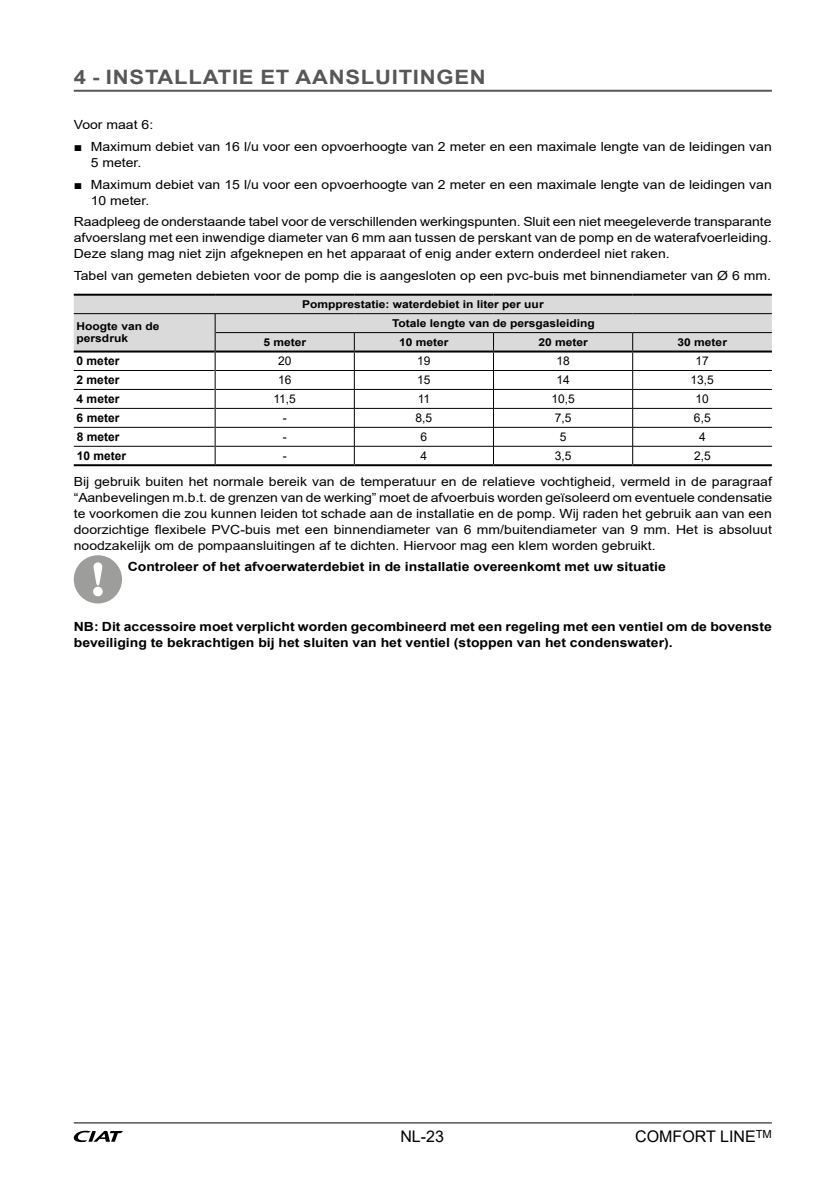
<style>
.page{position:relative;width:840px;height:1191px;background:#fff}
.page>*{position:absolute;margin:0;border:0;box-sizing:border-box;transform-origin:0 0}
.t1{font:700 19.8px "Arial";letter-spacing:.035em;color:#575756;scale:1.11 1}
.t2{font:16px "Arial";color:#000}
.t3{font:12.6px/16px "Arial";color:#000;scale:1.11 1}
.t4{font:700 12.6px/16px "Arial";color:#000;scale:1.11 1}
.t5{font:12px "Arial";color:#000}
.t6{font:700 12px "Arial";color:#000}
.t7{font:700 10.8px/12px "Arial";color:#000;scale:1.11 1}
</style>
<div class="page">
<hr style="left:74px;top:464px;width:141px;height:2px;background:#000">
<hr style="left:215px;top:464px;width:139px;height:2px;background:#000">
<hr style="left:354px;top:464px;width:139px;height:2px;background:#000">
<hr style="left:493px;top:464px;width:139px;height:2px;background:#000">
<hr style="left:632px;top:464px;width:139px;height:2px;background:#000">
<hr style="left:74px;top:294px;width:141px;height:2px;background:#000">
<hr style="left:215px;top:294px;width:139px;height:2px;background:#000">
<hr style="left:354px;top:294px;width:139px;height:2px;background:#000">
<hr style="left:493px;top:294px;width:139px;height:2px;background:#000">
<hr style="left:632px;top:294px;width:139px;height:2px;background:#000">
<svg style="left:74px;top:295px;width:697px;height:169px"></svg>
<div style="left:74px;top:555px;width:48px;height:48px;background:#9d9d9c;border-radius:50%"></div>
<div style="left:93px;top:587px;width:10px;height:9px;background:#fff;border-radius:50%"></div>
<svg style="left:93px;top:562px;width:10px;height:23px"></svg>
<hr style="left:74px;top:90px;width:697px;height:2px;background:#575756">
<hr style="left:74px;top:1122px;width:697px;height:1px;background:#000">
<svg style="left:74px;top:1130px;width:49px;height:12px"></svg>
<h1 class="t1" style="left:74px;top:63px;width:372px">4 - INSTALLATIE ET AANSLUITINGEN</h1>
<p class="t3" style="left:74px;top:117px;width:73px">Voor maat 6:</p>
<p class="t3" style="left:91px;top:138px;width:614px;text-indent:-17px">■ Maximum debiet van 16 l/u voor een opvoerhoogte van 2 meter en een maximale lengte van de leidingen van<br>5 meter.</p>
<p class="t3" style="left:91px;top:176px;width:614px;text-indent:-17px">■ Maximum debiet van 15 l/u voor een opvoerhoogte van 2 meter en een maximale lengte van de leidingen van<br>10 meter.</p>
<p class="t3" style="left:74px;top:214px;width:630px;text-align:justify">Raadpleeg de onderstaande tabel voor de verschillenden werkingspunten. Sluit een niet meegeleverde transparante afvoerslang met een inwendige diameter van 6 mm aan tussen de perskant van de pomp en de waterafvoerleiding.<br>Deze slang mag niet zijn afgeknepen en het apparaat of enig ander extern onderdeel niet raken.</p>
<p class="t3" style="left:74px;top:267px;width:629px">Tabel van gemeten debieten voor de pomp die is aangesloten op een pvc-buis met binnendiameter van Ø 6 mm.</p>
<p class="t7" style="left:302px;top:298px;width:219px">Pompprestatie: waterdebiet in liter per uur</p>
<p class="t7" style="left:77px;top:321px;width:76px">Hoogte van de persdruk</p>
<p class="t7" style="left:392px;top:317px;width:184px">Totale lengte van de persgasleiding</p>
<p class="t7" style="left:263px;top:336px;width:40px">5 meter</p>
<p class="t7" style="left:399px;top:336px;width:46px">10 meter</p>
<p class="t7" style="left:538px;top:336px;width:46px">20 meter</p>
<p class="t7" style="left:677px;top:336px;width:46px">30 meter</p>
<p class="t6" style="left:77px;top:352px;width:44px">0 meter</p>
<p class="t5" style="left:278px;top:352px;width:15px">20</p>
<p class="t5" style="left:417px;top:352px;width:15px">19</p>
<p class="t5" style="left:556px;top:352px;width:15px">18</p>
<p class="t5" style="left:695px;top:352px;width:15px">17</p>
<p class="t6" style="left:77px;top:371px;width:44px">2 meter</p>
<p class="t5" style="left:278px;top:371px;width:15px">16</p>
<p class="t5" style="left:417px;top:371px;width:15px">15</p>
<p class="t5" style="left:556px;top:371px;width:15px">14</p>
<p class="t5" style="left:690px;top:371px;width:25px">13,5</p>
<p class="t6" style="left:77px;top:390px;width:44px">4 meter</p>
<p class="t5" style="left:273px;top:390px;width:24px">11,5</p>
<p class="t5" style="left:417px;top:390px;width:14px">11</p>
<p class="t5" style="left:551px;top:390px;width:25px">10,5</p>
<p class="t5" style="left:695px;top:390px;width:15px">10</p>
<p class="t6" style="left:77px;top:409px;width:44px">6 meter</p>
<p class="t5" style="left:282px;top:409px;width:5px">-</p>
<p class="t5" style="left:415px;top:409px;width:18px">8,5</p>
<p class="t5" style="left:554px;top:409px;width:18px">7,5</p>
<p class="t5" style="left:693px;top:409px;width:18px">6,5</p>
<p class="t6" style="left:77px;top:428px;width:44px">8 meter</p>
<p class="t5" style="left:282px;top:428px;width:5px">-</p>
<p class="t5" style="left:420px;top:428px;width:8px">6</p>
<p class="t5" style="left:559px;top:428px;width:8px">5</p>
<p class="t5" style="left:698px;top:428px;width:8px">4</p>
<p class="t6" style="left:77px;top:447px;width:51px">10 meter</p>
<p class="t5" style="left:282px;top:447px;width:5px">-</p>
<p class="t5" style="left:420px;top:447px;width:8px">4</p>
<p class="t5" style="left:554px;top:447px;width:18px">3,5</p>
<p class="t5" style="left:693px;top:447px;width:18px">2,5</p>
<p class="t3" style="left:74px;top:473px;width:630px;text-align:justify">Bij gebruik buiten het normale bereik van de temperatuur en de relatieve vochtigheid, vermeld in de paragraaf “Aanbevelingen m.b.t. de grenzen van de werking” moet de afvoerbuis worden geïsoleerd om eventuele condensatie te voorkomen die zou kunnen leiden tot schade aan de installatie en de pomp. Wij raden het gebruik aan van een doorzichtige flexibele PVC-buis met een binnendiameter van 6 mm/buitendiameter van 9 mm. Het is absoluut noodzakelijk om de pompaansluitingen af te dichten. Hiervoor mag een klem worden gebruikt.</p>
<p class="t4" style="left:128px;top:559px;width:486px">Controleer of het afvoerwaterdebiet in de installatie overeenkomt met uw situatie</p>
<p class="t4" style="left:74px;top:618px;width:630px">NB: Dit accessoire moet verplicht worden gecombineerd met een regeling met een ventiel om de bovenste beveiliging te bekrachtigen bij het sluiten van het ventiel (stoppen van het condenswater).</p>
<p class="t2" style="left:400px;top:1125px;width:45px">NL-23</p>
<p class="t2" style="left:635px;top:1125px;width:138px">COMFORT LINE<sup>TM</sup></p>
</div>
